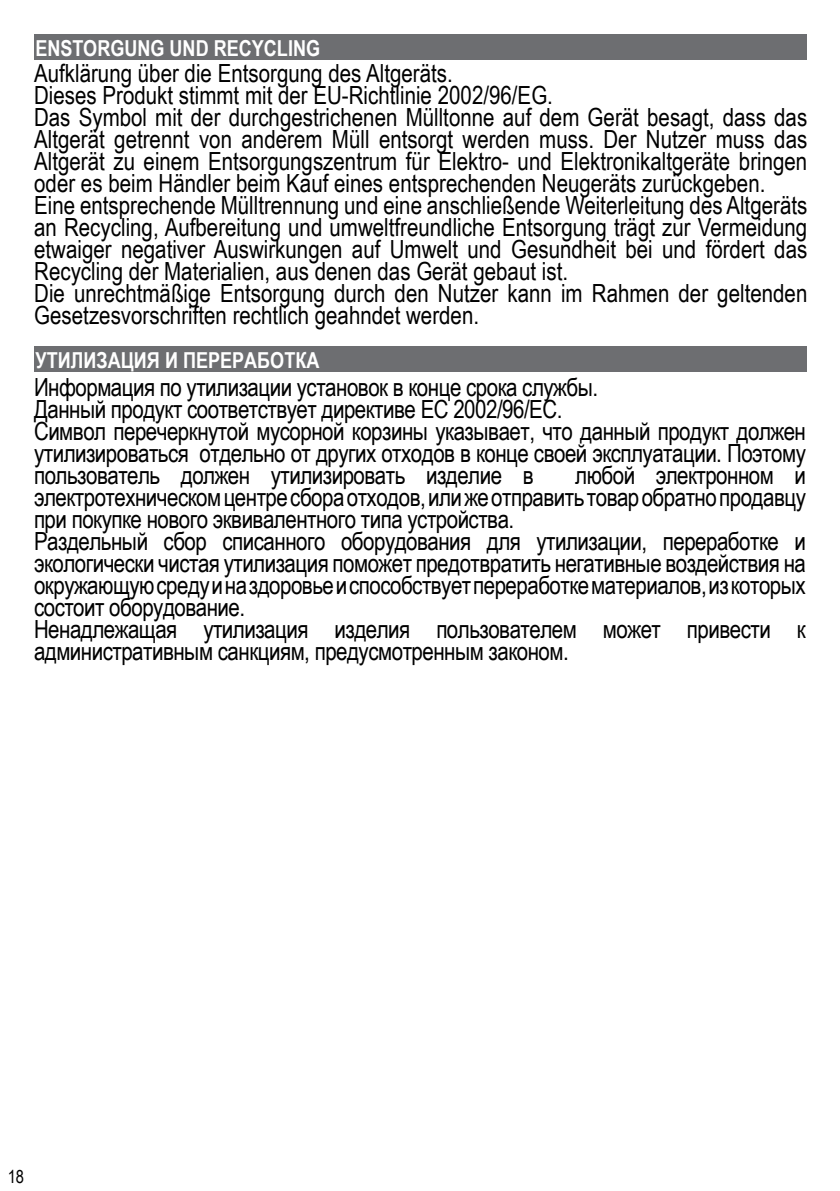
<style>
.page{position:relative;width:840px;height:1191px;background:#fff}
.page>*{position:absolute;margin:0;border:0;box-sizing:border-box;transform-origin:0 0}
.t1{font:25px/22px "Arial Narrow";letter-spacing:-.015em;color:#000}
.t2{font:700 22px "Arial Narrow";color:#fff}
.t3{font:18px "Arial Narrow";color:#000}
</style>
<div class="page">
<div style="left:34px;top:346px;width:772px;height:26px;background:#6d6e71"></div>
<div style="left:34px;top:34px;width:772px;height:26px;background:#6d6e71"></div>
<p class="t2" style="left:35px;top:31px;width:39px">ENSTOR</p>
<p class="t2" style="left:110px;top:31px;width:211px">GUNG UND RECYCLING</p>
<p class="t1" style="left:34px;top:61px;width:774px">Aufklärung über die Entsorgung des Altgeräts.<br>Dieses Produkt stimmt mit der EU-Richtlinie 2002/96/EG.<br>Das Symbol mit der durchgestrichenen Mülltonne auf dem Gerät besagt, dass das Altgerät getrennt von anderem Müll entsorgt werden muss. Der Nutzer muss das Altgerät zu einem Entsorgungszentrum für Elektro- und Elektronikaltgeräte bringen oder es beim Händler beim Kauf eines entsprechenden Neugeräts zurückgeben.<br>Eine entsprechende Mülltrennung und eine anschließende Weiterleitung des Altgeräts an Recycling, Aufbereitung und umweltfreundliche Entsorgung trägt zur Vermeidung etwaiger negativer Auswirkungen auf Umwelt und Gesundheit bei und fördert das Recycling der Materialien, aus denen das Gerät gebaut ist.<br>Die unrechtmäßige Entsorgung durch den Nutzer kann im Rahmen der geltenden Gesetzesvorschriften rechtlich geahndet werden.</p>
<p class="t2" style="left:35px;top:343px;width:248px">УТИЛИЗАЦИЯ И ПЕРЕРАБОТКА</p>
<p class="t1" style="left:34px;top:375px;width:773px">Информация по утилизации установок в конце срока службы.<br>Данный продукт соответствует директиве ЕС 2002/96/EC.<br>Символ перечеркнутой мусорной корзины указывает, что данный продукт должен утилизироваться отдельно от других отходов в конце своей эксплуатации. Поэтому пользователь должен утилизировать изделие в</p>
<p class="t1" style="left:34px;top:463px;width:773px;text-indent:541px">любой электронном и электротехническомцентресбораотходов,илижеотправитьтоваробратнопродавцу при покупке нового эквивалентного типа устройства.<br>Раздельный сбор списанного оборудования для утилизации, переработке и экологически чистая утилизация поможет предотвратить негативные воздействия на окружающуюсредуиназдоровьеиспособствуетпереработкематериалов,изкоторых состоит оборудование.<br>Ненадлежащая утилизация изделия пользователем может привести к административным санкциям, предусмотренным законом.</p>
<p class="t3" style="left:8px;top:1163px;width:18px">18</p>
</div>
